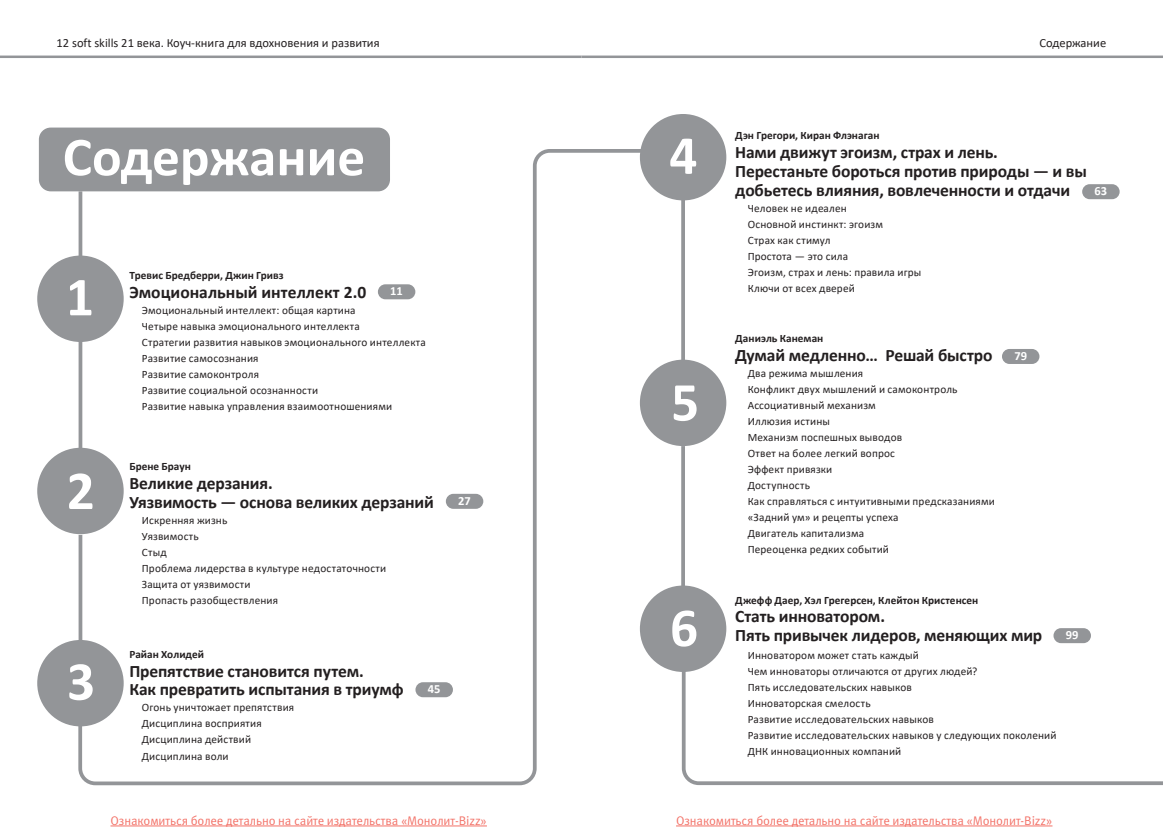
<style>
.page{position:relative;width:1163px;height:833px;background:#fff}
.page>*{position:absolute;margin:0;border:0;box-sizing:border-box;transform-origin:0 0}
.t1{font:700 55.25px "Calibri";color:#fff}
.t2{font:700 17.5px/18.8px "Calibri";letter-spacing:-.01em;color:#231f20}
.t3{font:12.5px "Meta Pro";letter-spacing:-.01em;color:#f37167}
.t4{font:12.5px "Calibri";color:#231f20}
.t5{font:700 12.5px "Calibri";color:#fff}
.t6{font:11.25px/16px "Calibri";letter-spacing:.015em;color:#231f20}
.t7{font:700 11.25px "Calibri";letter-spacing:.005em;color:#231f20}
</style>
<div class="page">
<hr style="left:581px;top:56px;width:581px;height:2px;background:#939598">
<hr style="left:0;top:56px;width:581px;height:2px;background:#939598">
<svg style="left:76px;top:149px;width:564px;height:637px"></svg>
<div style="left:639px;top:114px;width:87px;height:86px;background:#939598;border-radius:50%"></div>
<div style="left:639px;top:360px;width:87px;height:86px;background:#939598;border-radius:50%"></div>
<div style="left:639px;top:585px;width:87px;height:87px;background:#939598;border-radius:50%"></div>
<svg style="left:681px;top:200px;width:4px;height:160px"></svg>
<svg style="left:681px;top:446px;width:4px;height:140px"></svg>
<div style="left:1081px;top:184px;width:38px;height:15px;background:#939598;border-radius:8px"></div>
<div style="left:1001px;top:349px;width:38px;height:15px;background:#939598;border-radius:8px"></div>
<div style="left:1053px;top:628px;width:37px;height:15px;background:#939598;border-radius:8px"></div>
<div style="left:37px;top:255px;width:87px;height:87px;background:#939598;border-radius:50%"></div>
<div style="left:37px;top:448px;width:87px;height:86px;background:#939598;border-radius:50%"></div>
<div style="left:37px;top:640px;width:87px;height:86px;background:#939598;border-radius:50%"></div>
<hr style="left:79px;top:191px;width:3px;height:74px;background:#939598">
<hr style="left:79px;top:325px;width:3px;height:133px;background:#939598">
<hr style="left:79px;top:535px;width:3px;height:122px;background:#939598">
<svg style="left:680px;top:659px;width:482px;height:126px"></svg>
<div style="left:378px;top:284px;width:37px;height:15px;background:#939598;border-radius:8px"></div>
<div style="left:446px;top:494px;width:37px;height:15px;background:#939598;border-radius:8px"></div>
<div style="left:415px;top:682px;width:38px;height:15px;background:#939598;border-radius:8px"></div>
<div style="left:40px;top:129px;width:349px;height:61px;background:#939598;border-radius:11px"></div>
<div style="left:39px;top:128px;width:351px;height:63px;border:2px solid #939598;border-radius:11px"></div>
<hr style="left:676px;top:825px;width:376px;height:1px;background:#f37167">
<hr style="left:110px;top:825px;width:377px;height:1px;background:#f37167">
<p class="t4" style="left:57px;top:34px;width:324px">12 soft skills 21 века. Коуч-книга для вдохновения и развития</p>
<h1 class="t1" style="left:63px;top:118px;width:304px">Содержание</h1>
<h1 class="t1" style="left:66px;top:258px;width:30px">1</h1>
<h1 class="t1" style="left:67px;top:451px;width:30px">2</h1>
<h1 class="t1" style="left:67px;top:642px;width:30px">3</h1>
<p class="t7" style="left:129px;top:268px;width:156px">Тревис Бредберри, Джин Гривз</p>
<h2 class="t2" style="left:129px;top:283px;width:238px">Эмоциональный интеллект 2.0</h2>
<p class="t5" style="left:390px;top:282px;width:14px">11</p>
<p class="t6" style="left:142px;top:302px;width:285px">Эмоциональный интеллект: общая картина<br>Четыре навыка эмоционального интеллекта<br>Стратегии развития навыков эмоционального интеллекта Развитие самосознания<br>Развитие самоконтроля<br>Развитие социальной осознанности<br>Развитие навыка управления взаимоотношениями</p>
<p class="t7" style="left:129px;top:459px;width:63px">Брене Браун</p>
<h2 class="t2" style="left:129px;top:474px;width:306px">Великие дерзания.<br>Уязвимость — основа великих дерзаний</h2>
<p class="t6" style="left:142px;top:512px;width:246px">Искренняя жизнь<br>Уязвимость<br>Стыд<br>Проблема лидерства в культуре недостаточности<br>Защита от уязвимости<br>Пропасть разобществления</p>
<p class="t7" style="left:129px;top:646px;width:76px">Райан Холидей</p>
<h2 class="t2" style="left:129px;top:661px;width:275px">Препятствие становится путем.<br>Как превратить испытания в триумф</h2>
<p class="t6" style="left:142px;top:699px;width:154px">Огонь уничтожает препятствия<br>Дисциплина восприятия<br>Дисциплина действий<br>Дисциплина воли</p>
<p class="t5" style="left:428px;top:680px;width:14px">45</p>
<p class="t5" style="left:458px;top:492px;width:14px">27</p>
<h1 class="t1" style="left:669px;top:116px;width:30px">4</h1>
<h1 class="t1" style="left:671px;top:363px;width:30px">5</h1>
<h1 class="t1" style="left:670px;top:588px;width:30px">6</h1>
<p class="t4" style="left:1039px;top:34px;width:68px">Содержание</p>
<p class="t7" style="left:735px;top:128px;width:146px">Дэн Грегори, Киран Флэнаган</p>
<h2 class="t2" style="left:735px;top:143px;width:353px">Нами движут эгоизм, страх и лень.<br>Перестаньте бороться против природы — и вы добьетесь влияния, вовлеченности и отдачи</h2>
<p class="t6" style="left:747px;top:200px;width:175px">Человек не идеален<br>Основной инстинкт: эгоизм<br>Страх как стимул<br>Простота — это сила<br>Эгоизм, страх и лень: правила игры<br>Ключи от всех дверей</p>
<p class="t5" style="left:1094px;top:182px;width:14px">63</p>
<p class="t7" style="left:735px;top:330px;width:90px">Даниэль Канеман</p>
<h2 class="t2" style="left:735px;top:345px;width:258px">Думай медленно… Решай быстро</h2>
<p class="t5" style="left:1014px;top:347px;width:14px">79</p>
<p class="t6" style="left:747px;top:365px;width:248px">Два режима мышления<br>Конфликт двух мышлений и самоконтроль<br>Ассоциативный механизм<br>Иллюзия истины<br>Механизм поспешных выводов<br>Ответ на более легкий вопрос<br>Эффект привязки<br>Доступность<br>Как справляться с интуитивными предсказаниями «Задний ум» и рецепты успеха<br>Двигатель капитализма<br>Переоценка редких событий</p>
<p class="t7" style="left:735px;top:592px;width:245px">Джефф Даер, Хэл Грегерсен, Клейтон Кристенсен</p>
<h2 class="t2" style="left:735px;top:607px;width:308px">Стать инноватором.<br>Пять привычек лидеров, меняющих мир</h2>
<p class="t6" style="left:747px;top:646px;width:310px">Инноватором может стать каждый<br>Чем инноваторы отличаются от других людей?<br>Пять исследовательских навыков<br>Инноваторская смелость<br>Развитие исследовательских навыков<br>Развитие исследовательских навыков у следующих поколений ДНК инновационных компаний</p>
<p class="t5" style="left:1065px;top:626px;width:14px">99</p>
<p class="t3" style="left:110px;top:812px;width:378px">Ознакомиться более детально на сайте издательства «Монолит-Bizz»</p>
<p class="t3" style="left:676px;top:812px;width:378px">Ознакомиться более детально на сайте издательства «Монолит-Bizz»</p>
</div>
